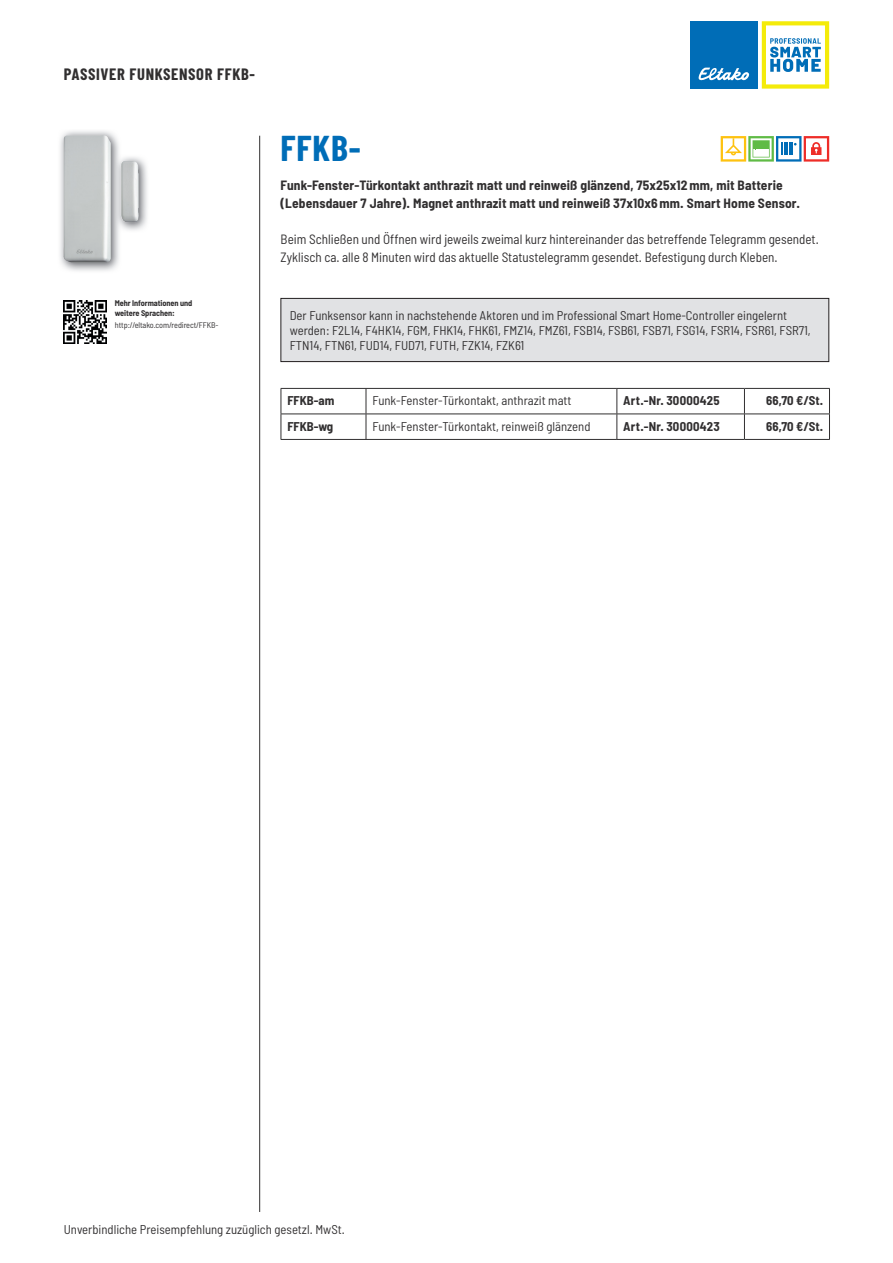
<style>
.page{position:relative;width:893px;height:1263px;background:#fff}
.page>*{position:absolute;margin:0;border:0;box-sizing:border-box;transform-origin:0 0}
.t1{font:700 36px "Barlow Condensed";color:#006db7}
.t2{font:700 16.5px "Barlow Condensed";letter-spacing:.04em;color:#312f30}
.t3{font:semi-condensed 13.5px/18px "Barlow";color:#312f30}
.t4{font:700 semi-condensed 13.5px/18px "Barlow";letter-spacing:.01em;color:#312f30}
.t5{font:semi-condensed 12.75px/15px "Barlow";color:#312f30}
.t6{font:700 semi-condensed 12.75px "Barlow";letter-spacing:.015em;color:#312f30}
.t7{font:700 semi-condensed 8.25px/9.8px "Barlow";letter-spacing:-.01em;color:#312f30}
.t8{font:semi-condensed 8.25px "Barlow";letter-spacing:-.01em;color:#312f30}
</style>
<div class="page">
<hr style="left:259px;top:136px;width:1px;height:1076px;background:#312f30">
<svg style="left:762px;top:21px;width:67px;height:68px"></svg>
<div style="left:690px;top:21px;width:68px;height:68px;background:#006db7"></div>
<svg style="left:698px;top:68px;width:51px;height:13px"></svg>
<hr style="left:281px;top:388px;width:85px;height:1px;background:#312f30">
<hr style="left:281px;top:414px;width:85px;height:1px;background:#312f30">
<svg style="left:281px;top:389px;width:1px;height:50px"></svg>
<hr style="left:281px;top:439px;width:85px;height:1px;background:#312f30">
<hr style="left:366px;top:388px;width:251px;height:1px;background:#312f30">
<hr style="left:617px;top:388px;width:127px;height:1px;background:#312f30">
<hr style="left:744px;top:388px;width:86px;height:1px;background:#312f30">
<hr style="left:366px;top:414px;width:251px;height:1px;background:#312f30">
<hr style="left:744px;top:414px;width:86px;height:1px;background:#312f30">
<svg style="left:829px;top:389px;width:1px;height:50px"></svg>
<hr style="left:366px;top:439px;width:251px;height:1px;background:#312f30">
<hr style="left:744px;top:439px;width:86px;height:1px;background:#312f30">
<svg style="left:366px;top:389px;width:1px;height:50px"></svg>
<hr style="left:617px;top:414px;width:127px;height:1px;background:#312f30">
<svg style="left:617px;top:389px;width:1px;height:50px"></svg>
<svg style="left:744px;top:389px;width:1px;height:50px"></svg>
<hr style="left:617px;top:439px;width:127px;height:1px;background:#312f30">
<img style="left:60px;top:131px;width:87px;height:140px">
<img style="left:63px;top:135px;width:76px;height:127px">
<div style="left:281px;top:298px;width:548px;height:64px;background:#e1e2e4"></div>
<div style="left:281px;top:298px;width:548px;height:64px;border:1px solid #231f20"></div>
<img style="left:64px;top:301px;width:42px;height:42px">
<svg style="left:721px;top:136px;width:108px;height:26px"></svg>
<p class="t2" style="left:64px;top:64px;width:193px">PASSIVER FUNKSENSOR FFKB-</p>
<p class="t7" style="left:115px;top:298px;width:79px">Mehr Informationen und weitere Sprachen:</p>
<p class="t8" style="left:115px;top:320px;width:105px">http://eltako.com/redirect/FFKB-</p>
<h1 class="t1" style="left:281px;top:126px;width:82px">FFKB-</h1>
<p class="t4" style="left:281px;top:176px;width:521px">Funk-Fenster-Türkontakt anthrazit matt und reinweiß glänzend, 75x25x12 mm, mit Batterie (Lebensdauer 7 Jahre). Magnet anthrazit matt und reinweiß 37x10x6 mm. Smart Home Sensor.</p>
<p class="t3" style="left:281px;top:230px;width:540px">Beim Schließen und Öffnen wird jeweils zweimal kurz hintereinander das betreffende Tele gramm gesendet.<br>Zyklisch ca. alle 8 Minuten wird das aktuelle Statustelegramm gesendet. Befestigung durch Kleben.</p>
<p class="t5" style="left:290px;top:308px;width:523px">Der Funksensor kann in nachstehende Aktoren und im Professional Smart Home-Controller eingelernt werden: F2L14, F4HK14, FGM, FHK14, FHK61, FMZ14, FMZ61, FSB14, FSB61, FSB71, FSG14, FSR14, FSR61, FSR71,<br>FTN14, FTN61, FUD14, FUD71, FUTH, FZK14, FZK61</p>
<p class="t6" style="left:287px;top:393px;width:49px">FFKB-am</p>
<p class="t5" style="left:372px;top:393px;width:201px">Funk-Fenster-Türkontakt, anthrazit matt</p>
<p class="t6" style="left:623px;top:393px;width:98px">Art.-Nr. 30000425</p>
<p class="t6" style="left:766px;top:393px;width:58px">66,70 €/St.</p>
<p class="t6" style="left:287px;top:418px;width:47px">FFKB-wg</p>
<p class="t5" style="left:372px;top:418px;width:220px">Funk-Fenster-Türkontakt, reinweiß glänzend</p>
<p class="t6" style="left:623px;top:418px;width:98px">Art.-Nr. 30000423</p>
<p class="t6" style="left:766px;top:418px;width:58px">66,70 €/St.</p>
<p class="t5" style="left:64px;top:1222px;width:283px">Unverbindliche Preisempfehlung zuzüglich gesetzl. MwSt.</p>
</div>
